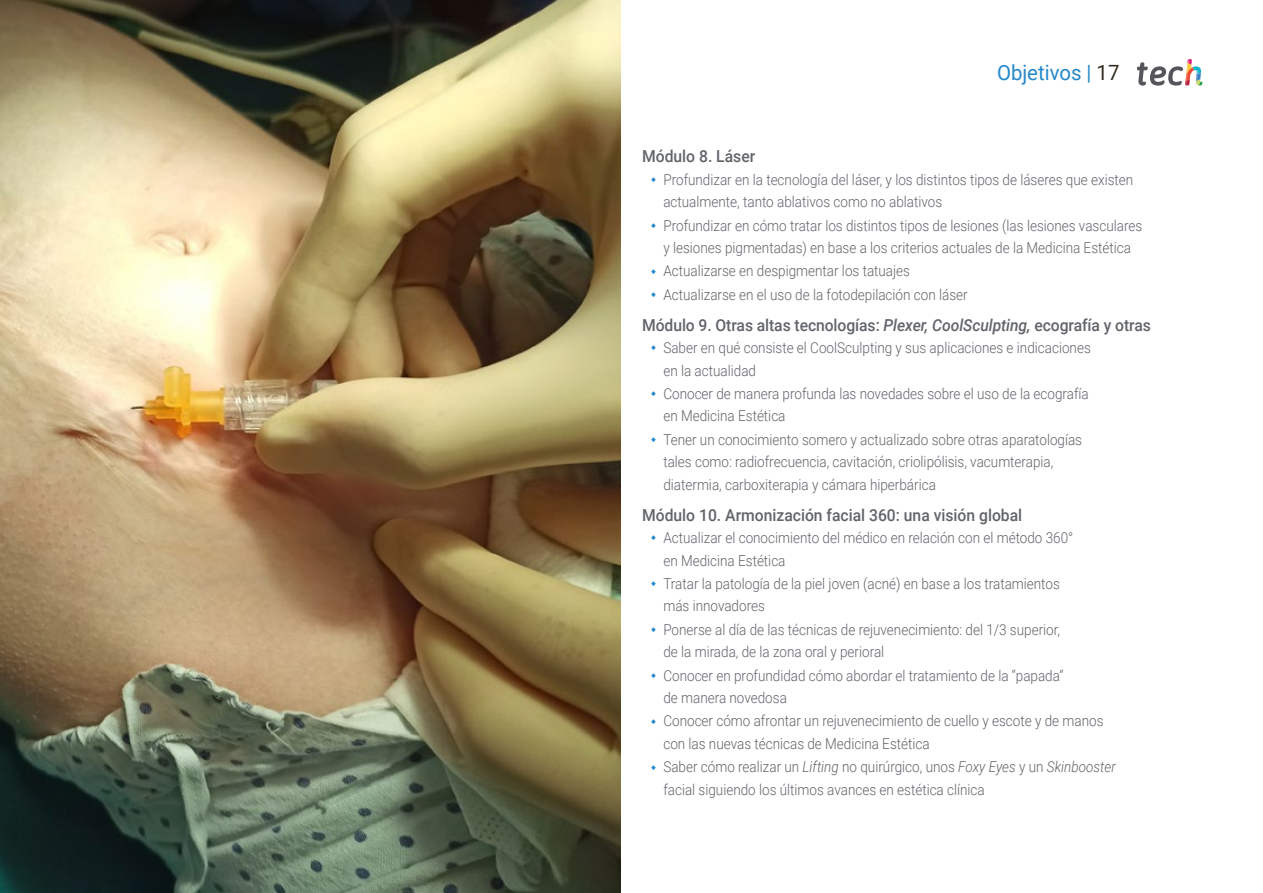
<style>
.page{position:relative;width:1263px;height:893px;background:#fff}
.page>*{position:absolute;margin:0;border:0;box-sizing:border-box;transform-origin:0 0}
.t1{font:21px "Roboto";color:#2488c9}
.t2{font:500 16.5px "Roboto";color:#61646a;scale:.95 1}
.t3{font:300 15px/23px "Roboto";color:#61646a;scale:.9 1}
.s1{color:#312e20}
.s2{font-style:italic}
</style>
<div class="page">
<svg style="left:1137px;top:59px;width:65px;height:27px"></svg>
<img style="left:0;top:0;width:621px;height:893px">
<h1 class="t1" style="left:997px;top:57px;width:124px">Objetivos | <span class="s1">17</span></h1>
<p class="t2" style="left:642px;top:145px;width:121px">Módulo 8. Láser</p>
<p class="t3" style="left:663px;top:167px;width:534px">Profundizar en la tecnología del láser, y los distintos tipos de láseres que existen actualmente, tanto ablativos como no ablativos<br>Profundizar en cómo tratar los distintos tipos de lesiones (las lesiones vasculares y lesiones pigmentadas) en base a los criterios actuales de la Medicina Estética Actualizarse en despigmentar los tatuajes<br>Actualizarse en el uso de la fotodepilación con láser</p>
<p class="t2" style="left:642px;top:313px;width:537px">Módulo 9. Otras altas tecnologías: <span class="s2">Plexer, CoolSculpting,</span> ecografía y otras</p>
<p class="t3" style="left:663px;top:336px;width:476px">Saber en qué consiste el CoolSculpting y sus aplicaciones e indicaciones en la actualidad<br>Conocer de manera profunda las novedades sobre el uso de la ecografía en Medicina Estética<br>Tener un conocimiento somero y actualizado sobre otras aparatologías tales como: radiofrecuencia, cavitación, criolipólisis, vacumterapia, diatermia, carboxiterapia y cámara hiperbárica</p>
<p class="t2" style="left:642px;top:503px;width:402px">Módulo 10. Armonización facial 360: una visión global</p>
<p class="t3" style="left:663px;top:526px;width:504px">Actualizar el conocimiento del médico en relación con el método 360°<br>en Medicina Estética<br>Tratar la patología de la piel joven (acné) en base a los tratamientos<br>más innovadores<br>Ponerse al día de las técnicas de rejuvenecimiento: del 1/3 superior,<br>de la mirada, de la zona oral y perioral<br>Conocer en profundidad cómo abordar el tratamiento de la “papada”<br>de manera novedosa<br>Conocer cómo afrontar un rejuvenecimiento de cuello y escote y de manos con las nuevas técnicas de Medicina Estética<br>Saber cómo realizar un <span class="s2">Lifting</span> no quirúrgico, unos <span class="s2">Foxy Eyes</span> y un <span class="s2">Skinbooster </span>facial siguiendo los últimos avances en estética clínica</p>
</div>
